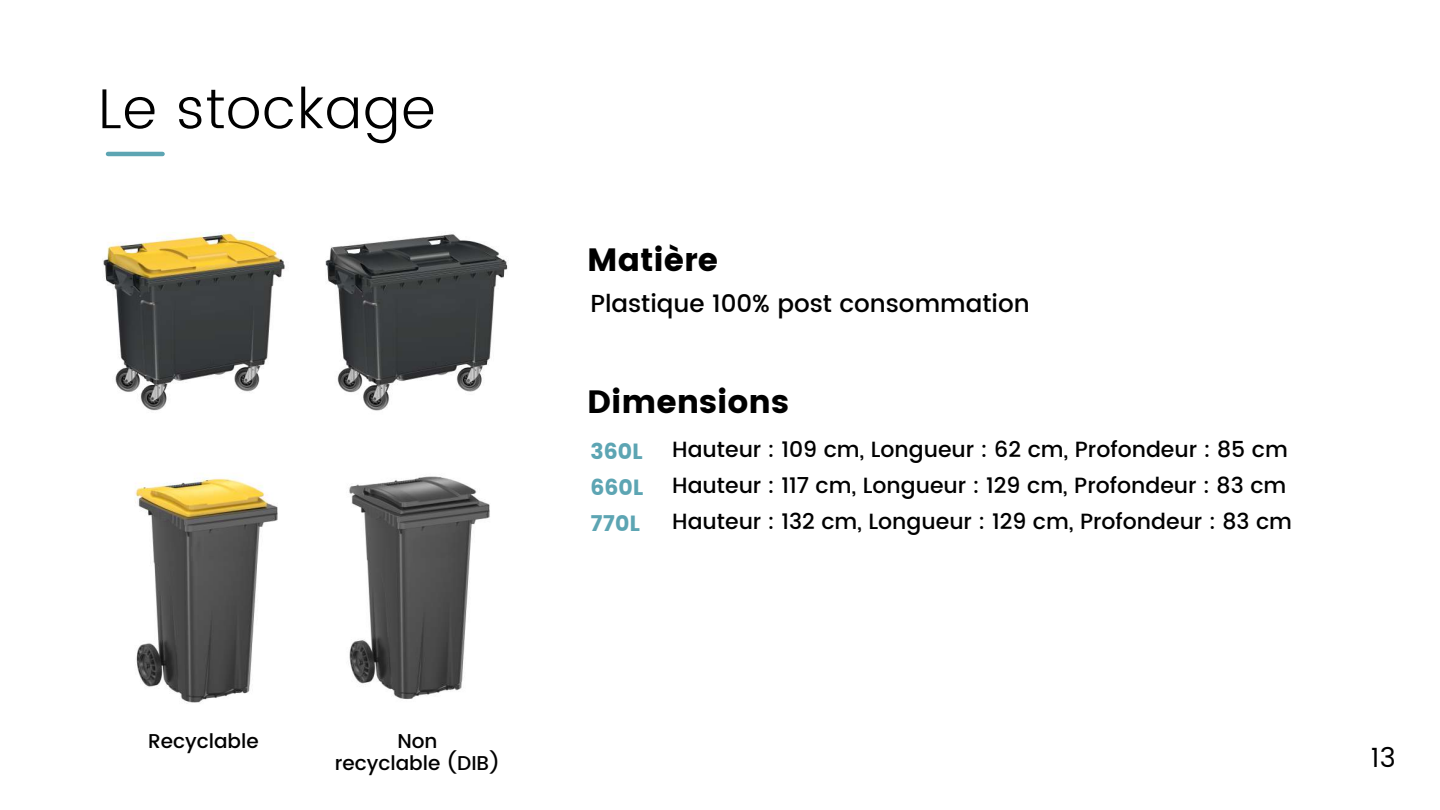
<style>
.page{position:relative;width:1440px;height:810px;background:#fff}
.page>*{position:absolute;margin:0;border:0;box-sizing:border-box;transform-origin:0 0}
.t1{font:300 56.2px "Poppins";letter-spacing:.02em;color:#000}
.t2{font:32.2px "Poppins";color:#000}
.t3{font:27px "Poppins";color:#000}
.t4{font:500 24.6px "Poppins";color:#000}
.t5{font:500 22px/36px "Poppins";color:#000}
.t6{font:22px/36px "Poppins";color:#5da5b3;text-align:justify}
.t7{font:500 20px/21.8px "Poppins";color:#000;text-align:center}
</style>
<div class="page">
<hr style="left:108px;top:152px;width:55px;height:4px;background:#5da5b3">
<img style="left:103px;top:232px;width:182px;height:179px">
<img style="left:325px;top:234px;width:183px;height:177px">
<img style="left:349px;top:476px;width:141px;height:223px">
<img style="left:135px;top:478px;width:143px;height:225px">
<h1 class="t1" style="left:98px;top:76px;width:339px">Le stockage</h1>
<p class="t7" style="left:148px;top:731px;width:112px">Recyclable</p>
<p class="t7" style="left:335px;top:730px;width:167px">Non<br>recyclable (DIB)</p>
<h2 class="t2" style="left:587px;top:241px;width:133px">Matière</h2>
<p class="t4" style="left:590px;top:289px;width:441px">Plastique 100% post consommation</p>
<h2 class="t2" style="left:587px;top:383px;width:203px">Dimensions</h2>
<p class="t6" style="left:590px;top:434px;width:54px">360L 660L 770L</p>
<p class="t5" style="left:672px;top:432px;width:621px">Hauteur : 109 cm, Longueur : 62 cm, Profondeur : 85 cm<br>Hauteur : 117 cm, Longueur : 129 cm, Profondeur : 83 cm<br>Hauteur : 132 cm, Longueur : 129 cm, Profondeur : 83 cm</p>
<p class="t3" style="left:1371px;top:742px;width:27px">13</p>
</div>
